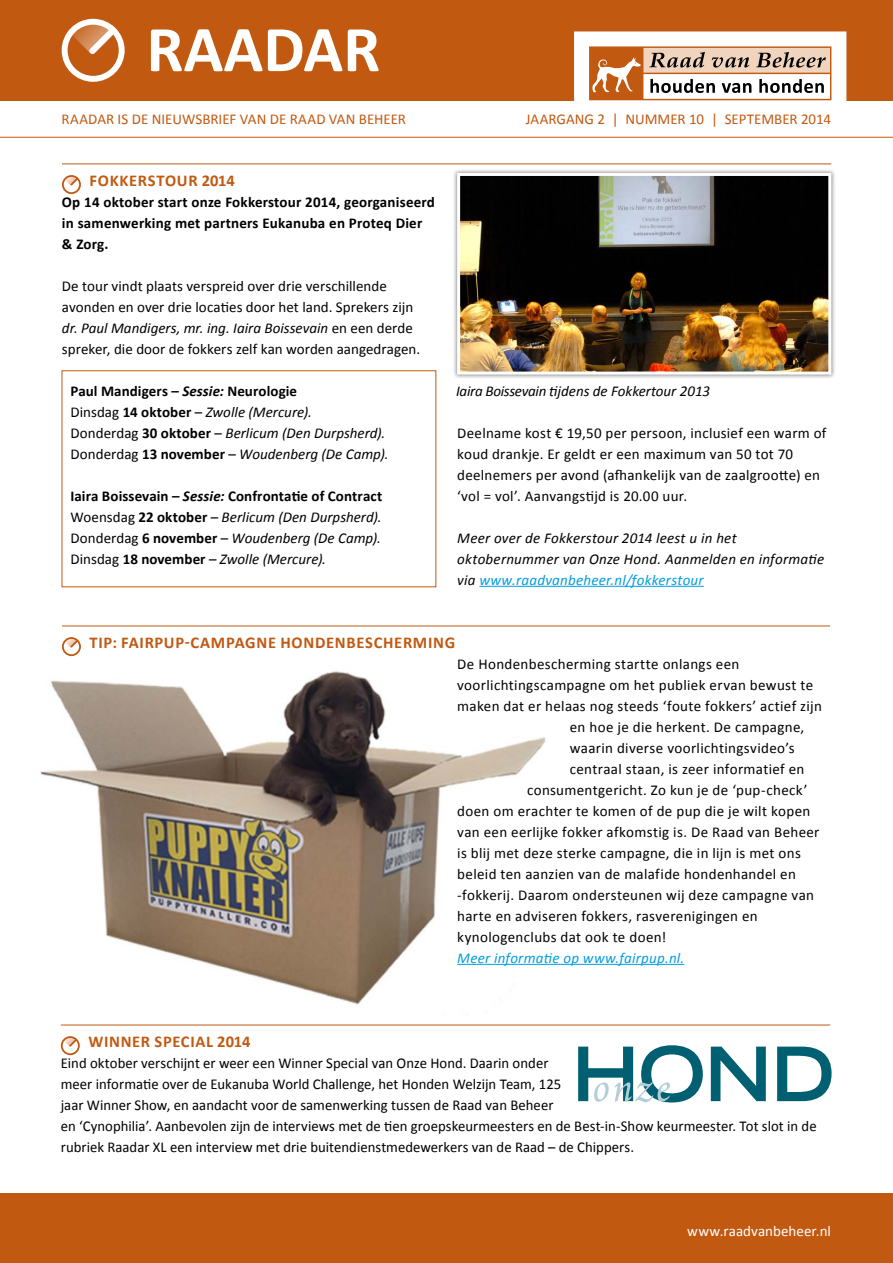
<style>
.page{position:relative;width:893px;height:1263px;background:#fff}
.page>*{position:absolute;margin:0;border:0;box-sizing:border-box;transform-origin:0 0}
.t1{font:700 16.5px "Calibri";letter-spacing:.04em;color:#c15911}
.t2{font:15px/21px "Calibri";letter-spacing:.015em;color:#000}
.t3{font:italic 15px/21px "Calibri";letter-spacing:.01em;color:#000}
.t4{font:700 15px/21px "Calibri";letter-spacing:.015em;color:#000}
.t5{font:15px "Calibri";color:#c15911}
.t6{font:italic 15px "Calibri";letter-spacing:-.015em;color:#000}
.t7{font:italic 15px "Calibri";letter-spacing:.015em;color:#009ee0}
.t8{font:15px "Calibri";letter-spacing:.005em;color:#fff}
.s1{font-style:italic}
.s2{font-weight:700;font-style:normal}
.s3{font-weight:700}
.s4{font-style:normal}
.s5{font-weight:400}
.s6{font-weight:400;font-style:italic}
.s7{color:#009ee0}
</style>
<div class="page">
<div style="left:0;top:1194px;width:893px;height:69px;background:#c15911"></div>
<img style="left:40px;top:671px;width:519px;height:334px">
<div style="left:0;top:0;width:893px;height:101px;background:#c15911"></div>
<div style="left:574px;top:31px;width:272px;height:84px;border:30px solid #fff"></div>
<svg style="left:151px;top:29px;width:228px;height:42px"></svg>
<div style="left:62px;top:19px;width:63px;height:63px;border:6px solid #fff;border-radius:50%"></div>
<svg style="left:69px;top:22px;width:53px;height:38px"></svg>
<svg style="left:589px;top:46px;width:242px;height:54px"></svg>
<hr style="left:0;top:137px;width:893px;height:1px;background:#c15911">
<hr style="left:62px;top:164px;width:769px;height:1px;background:#c15911">
<div style="left:62px;top:175px;width:19px;height:19px;border:2px solid #c15911;border-radius:50%"></div>
<svg style="left:64px;top:175px;width:16px;height:12px"></svg>
<hr style="left:479px;top:586px;width:225px;height:1px;background:#009ee0">
<hr style="left:61px;top:1025px;width:769px;height:1px;background:#c15911">
<div style="left:61px;top:1036px;width:19px;height:19px;border:2px solid #c15911;border-radius:50%"></div>
<svg style="left:63px;top:1036px;width:16px;height:12px"></svg>
<hr style="left:62px;top:626px;width:768px;height:1px;background:#c15911">
<div style="left:62px;top:637px;width:19px;height:19px;border:2px solid #c15911;border-radius:50%"></div>
<svg style="left:64px;top:637px;width:16px;height:12px"></svg>
<hr style="left:457px;top:964px;width:227px;height:1px;background:#009ee0">
<div style="left:452px;top:168px;width:384px;height:211px;background:#000;opacity:.5"></div>
<img style="left:461px;top:177px;width:366px;height:194px">
<div style="left:457px;top:173px;width:374px;height:202px;border:3px solid #fff"></div>
<svg style="left:711px;top:1046px;width:55px;height:55px"></svg>
<svg style="left:777px;top:1046px;width:55px;height:55px"></svg>
<svg style="left:578px;top:1045px;width:125px;height:57px"></svg>
<p class="t5" style="left:62px;top:110px;width:346px">RAADAR IS DE NIEUWSBRIEF VAN DE RAAD VAN BEHEER</p>
<p class="t5" style="left:526px;top:110px;width:307px">JAARGANG 2 | NUMMER 10 | SEPTEMBER 2014</p>
<p class="t1" style="left:90px;top:170px;width:147px">FOKKERSTOUR 2014</p>
<p class="t4" style="left:62px;top:190px;width:374px">Op 14 oktober start onze Fokkerstour 2014, georganiseerd in samenwerking met partners Eukanuba en Proteq Dier &amp; Zorg.</p>
<p class="t2" style="left:62px;top:274px;width:360px">De tour vindt plaats verspreid over drie verschillende avonden en over drie locaties door het land. Sprekers zijn <span class="s1">dr. Paul Mandigers, mr. ing. Iaira Boissevain</span> en een derde spreker, die door de fokkers zelf kan worden aangedragen.</p>
<p class="t3" style="left:70px;top:379px;width:320px"><span class="s2">Paul Mandigers –</span> <span class="s3">Sessie:</span> <span class="s2">Neurologie<br></span><span class="s4">Dinsdag</span> <span class="s2">14 oktober</span> <span class="s4">–</span> Zwolle (Mercure).<br><span class="s4">Donderdag</span> <span class="s2">30 oktober</span> <span class="s4">–</span> Berlicum (Den Durpsherd).<br><span class="s4">Donderdag</span> <span class="s2">13 november</span> <span class="s4">–</span> Woudenberg (De Camp).</p>
<p class="t4" style="left:70px;top:484px;width:313px;text-align:justify">Iaira Boissevain – <span class="s1">Sessie:</span> Confrontatie of Contract <span class="s5">Woensdag</span> 22 oktober <span class="s5">–</span> <span class="s6">Berlicum (Den Durpsherd).<br></span><span class="s5">Donderdag</span> 6 november <span class="s5">–</span> <span class="s6">Woudenberg (De Camp).<br></span><span class="s5">Dinsdag</span> 18 november <span class="s5">–</span> <span class="s6">Zwolle (Mercure).</span></p>
<p class="t6" style="left:456px;top:381px;width:256px">Iaira Boissevain tijdens de Fokkertour 2013</p>
<p class="t2" style="left:457px;top:421px;width:371px">Deelname kost € 19,50 per persoon, inclusief een warm of koud drankje. Er geldt er een maximum van 50 tot 70 deelnemers per avond (afhankelijk van de zaalgrootte) en ‘vol = vol’. Aanvangstijd is 20.00 uur.</p>
<p class="t3" style="left:457px;top:526px;width:368px">Meer over de Fokkerstour 2014 leest u in het oktobernummer van Onze Hond. Aanmelden en informatie via <span class="s7">www.raadvanbeheer.nl/fokkerstour</span></p>
<p class="t1" style="left:90px;top:632px;width:367px">TIP: FAIRPUP-CAMPAGNE HONDENBESCHERMING</p>
<p class="t2" style="left:457px;top:652px;width:284px">De Hondenbescherming startte onlangs een</p>
<p class="t2" style="left:457px;top:673px;width:358px">voorlichtingscampagne om het publiek ervan bewust te</p>
<p class="t2" style="left:457px;top:694px;width:366px">maken dat er helaas nog steeds ‘foute fokkers’ actief zijn</p>
<p class="t2" style="left:570px;top:715px;width:236px">en hoe je die herkent. De campagne,</p>
<p class="t2" style="left:570px;top:736px;width:226px">waarin diverse voorlichtingsvideo’s</p>
<p class="t2" style="left:570px;top:757px;width:236px">centraal staan, is zeer informatief en</p>
<p class="t2" style="left:527px;top:778px;width:282px">consumentgericht. Zo kun je de ‘pup-check’</p>
<p class="t2" style="left:457px;top:799px;width:355px">doen om erachter te komen of de pup die je wilt kopen</p>
<p class="t2" style="left:457px;top:820px;width:364px">van een eerlijke fokker afkomstig is. De Raad van Beheer</p>
<p class="t2" style="left:457px;top:841px;width:345px">is blij met deze sterke campagne, die in lijn is met ons</p>
<p class="t2" style="left:457px;top:862px;width:340px">beleid ten aanzien van de malafide hondenhandel en</p>
<p class="t2" style="left:457px;top:883px;width:358px">-fokkerij. Daarom ondersteunen wij deze campagne van</p>
<p class="t2" style="left:457px;top:904px;width:302px">harte en adviseren fokkers, rasverenigingen en</p>
<p class="t2" style="left:457px;top:925px;width:211px">kynologenclubs dat ook te doen!</p>
<p class="t7" style="left:457px;top:948px;width:229px">Meer informatie op www.fairpup.nl.</p>
<p class="t1" style="left:88px;top:1031px;width:163px">WINNER SPECIAL 2014</p>
<p class="t2" style="left:61px;top:1051px;width:757px">Eind oktober verschijnt er weer een Winner Special van Onze Hond. Daarin onder<br>meer informatie over de Eukanuba World Challenge, het Honden Welzijn Team, 125<br>jaar Winner Show, en aandacht voor de samenwerking tussen de Raad van Beheer<br>en ‘Cynophilia’. Aanbevolen zijn de interviews met de tien groepskeurmeesters en de Best-in-Show keurmeester. Tot slot in de rubriek Raadar XL een interview met drie buitendienstmedewerkers van de Raad – de Chippers.</p>
<p class="t8" style="left:687px;top:1222px;width:145px">www.raadvanbeheer.nl</p>
</div>
